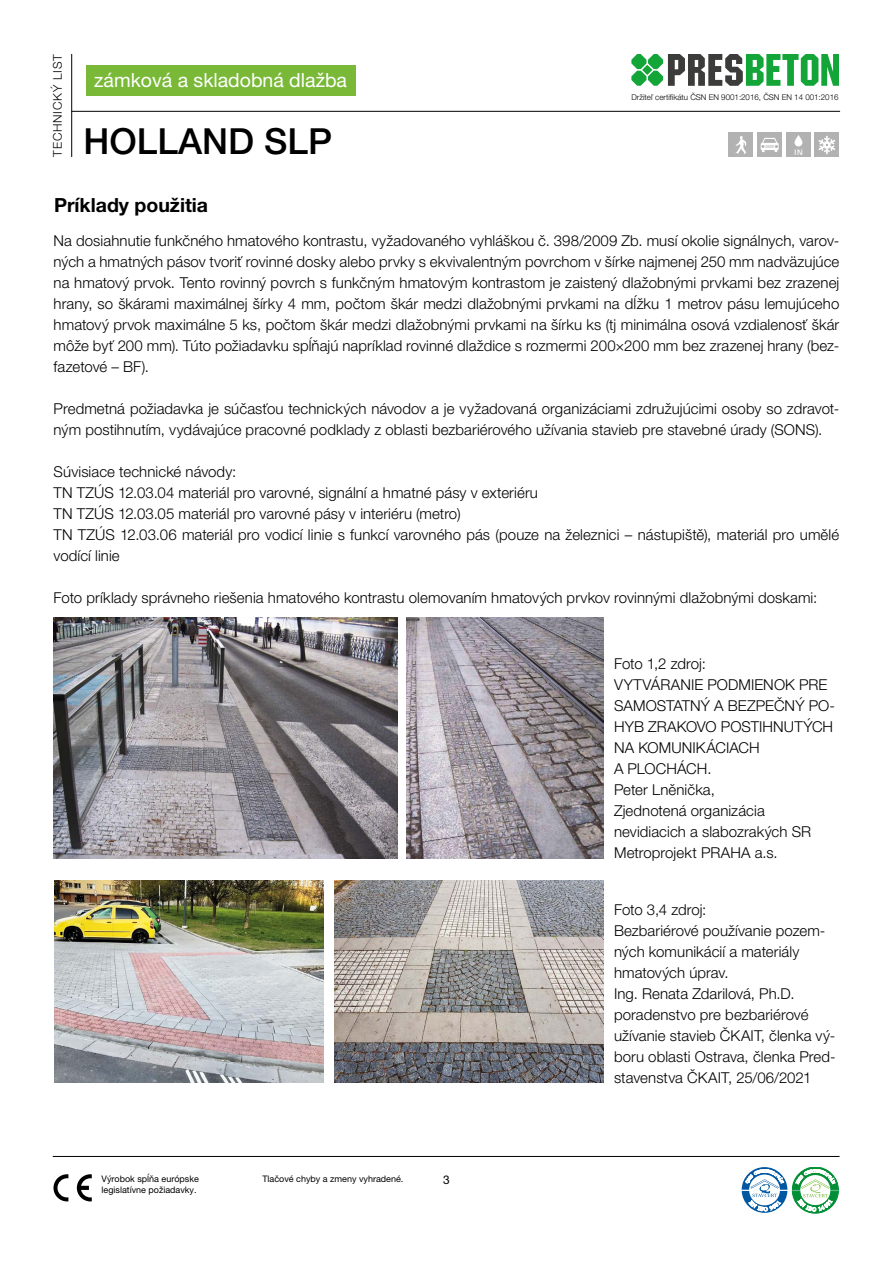
<style>
.page{position:relative;width:893px;height:1263px;background:#fff}
.page>*{position:absolute;margin:0;border:0;box-sizing:border-box;transform-origin:0 0}
.t1{font:500 36px "Helvetica Neue LT Pro";color:#000}
.t2{font:19.5px "Helvetica Neue LT Pro";color:#fff}
.t3{font:700 19.5px "Helvetica Neue LT Pro";color:#000}
.t4{font:300 15px/21px "Helvetica Neue LT Pro";letter-spacing:.005em;color:#000}
.t5{font:12px/14.4px "Helvetica Neue LT Pro";letter-spacing:.015em;color:#000}
.t6{font:300 12px "Helvetica Neue LT Pro";letter-spacing:.07em;color:#000}
.t7{font:9px "Helvetica Neue LT Pro";color:#000}
.t8{font:600 8.25px "Pill Gothic 600 mg";color:#fff}
.t9{font:300 8.1px "Helvetica Neue LT Pro";color:#000}
</style>
<div class="page">
<svg style="left:631px;top:54px;width:208px;height:32px"></svg>
<hr style="left:71px;top:54px;width:1px;height:103px;background:#000">
<hr style="left:71px;top:111px;width:769px;height:1px;background:#000">
<div style="left:86px;top:65px;width:270px;height:31px;background:#79b937"></div>
<hr style="left:53px;top:1156px;width:786px;height:1px;background:#000">
<svg style="left:742px;top:1167px;width:96px;height:46px"></svg>
<svg style="left:53px;top:1174px;width:15px;height:27px"></svg>
<svg style="left:77px;top:1174px;width:15px;height:27px"></svg>
<div style="left:786px;top:133px;width:25px;height:24px;background:#b3b2b2"></div>
<svg style="left:794px;top:135px;width:8px;height:11px"></svg>
<div style="left:815px;top:133px;width:24px;height:24px;background:#b3b2b2"></div>
<svg style="left:819px;top:136px;width:16px;height:18px"></svg>
<div style="left:729px;top:133px;width:24px;height:24px;background:#b3b2b2"></div>
<svg style="left:735px;top:136px;width:11px;height:18px"></svg>
<div style="left:758px;top:133px;width:24px;height:24px;background:#b3b2b2"></div>
<svg style="left:760px;top:138px;width:19px;height:14px"></svg>
<img style="left:54px;top:618px;width:344px;height:240px">
<img style="left:54px;top:881px;width:269px;height:202px">
<img style="left:334px;top:881px;width:269px;height:202px">
<img style="left:407px;top:618px;width:196px;height:240px">
<p class="t6" style="left:50px;top:157px;width:105px;rotate:-90deg">TECHNICKÝ LIST</p>
<h2 class="t2" style="left:94px;top:68px;width:254px">zámková a skladobná dlažba</h2>
<h1 class="t1" style="left:84px;top:119px;width:250px">HOLLAND SLP</h1>
<h2 class="t3" style="left:54px;top:193px;width:156px">Príklady použitia</h2>
<p class="t9" style="left:631px;top:93px;width:209px">Držiteľ certifikátu ČSN EN 9001:2016, ČSN EN 14 001:2016</p>
<p class="t8" style="left:794px;top:147px;width:10px">IN</p>
<p class="t4" style="left:54px;top:230px;width:787px;text-align:justify">Na dosiahnutie funkčného hmatového kontrastu, vyžadovaného vyhláškou č. 398/2009 Zb. musí okolie signálnych, varov&shy;ných a hmatných pásov tvoriť rovinné dosky alebo prvky s ekvivalentným povrchom v šírke najmenej 250 mm nadväzujúce na hmatový prvok. Tento rovinný povrch s funkčným hmatovým kontrastom je zaistený dlažobnými prvkami bez zrazenej hrany, so škárami maximálnej šírky 4 mm, počtom škár medzi dlažobnými prvkami na dĺžku 1 metrov pásu lemujúceho hmatový prvok maximálne 5 ks, počtom škár medzi dlažobnými prvkami na šírku ks (tj minimálna osová vzdialenosť škár môže byť 200 mm). Túto požiadavku spĺňajú napríklad rovinné dlaždice s rozmermi 200×200 mm bez zrazenej hrany (bez&shy;fazetové – BF).</p>
<p class="t4" style="left:54px;top:398px;width:787px">Predmetná požiadavka je súčasťou technických návodov a je vyžadovaná organizáciami združujúcimi osoby so zdravot&shy;ným postihnutím, vydávajúce pracovné podklady z oblasti bezbariérového užívania stavieb pre stavebné úrady (SONS).</p>
<p class="t4" style="left:54px;top:461px;width:787px">Súvisiace technické návody:<br>TN TZÚS 12.03.04 materiál pro varovné, signální a hmatné pásy v exteriéru<br>TN TZÚS 12.03.05 materiál pro varovné pásy v interiéru (metro)<br>TN TZÚS 12.03.06 materiál pro vodicí linie s funkcí varovného pás (pouze na železnici – nástupiště), materiál pro umělé vodící linie</p>
<p class="t4" style="left:54px;top:587px;width:765px">Foto príklady správneho riešenia hmatového kontrastu olemovaním hmatových prvkov rovinnými dlažobnými doskami:</p>
<p class="t4" style="left:614px;top:653px;width:223px">Foto 1,2 zdroj:<br>VYTVÁRANIE PODMIENOK PRE<br>SAMOSTATNÝ A BEZPEČNÝ PO-<br>HYB ZRAKOVO POSTIHNUTÝCH<br>NA KOMUNIKÁCIACH<br>A PLOCHÁCH.<br>Peter Lněnička,<br>Zjednotená organizácia nevidiacich a slabozrakých SR<br>Metroprojekt PRAHA a.s.</p>
<p class="t7" style="left:102px;top:1173px;width:99px">Výrobok spĺňa európske</p>
<p class="t7" style="left:262px;top:1173px;width:143px">Tlačové chyby a zmeny vyhradené.</p>
<p class="t7" style="left:102px;top:1184px;width:96px">legislatívne požiadavky.</p>
<p class="t5" style="left:443px;top:1172px;width:8px">3</p>
<p class="t4" style="left:614px;top:898px;width:223px">Foto 3,4 zdroj:<br>Bezbariérové používanie pozem&shy;ných komunikácií a materiály hmatových úprav.<br>Ing. Renata Zdarilová, Ph.D. poradenstvo pre bezbariérové užívanie stavieb ČKAIT, členka vý&shy;boru oblasti Ostrava, členka Pred&shy;stavenstva ČKAIT, 25/06/2021</p>
<p class="t5" style="left:614px;top:991px;width:181px">Výrobky podliehajúce príslušným európskym normám</p>
<p class="t5" style="left:614px;top:1033px;width:92px">Pohľadové hrany</p>
</div>
